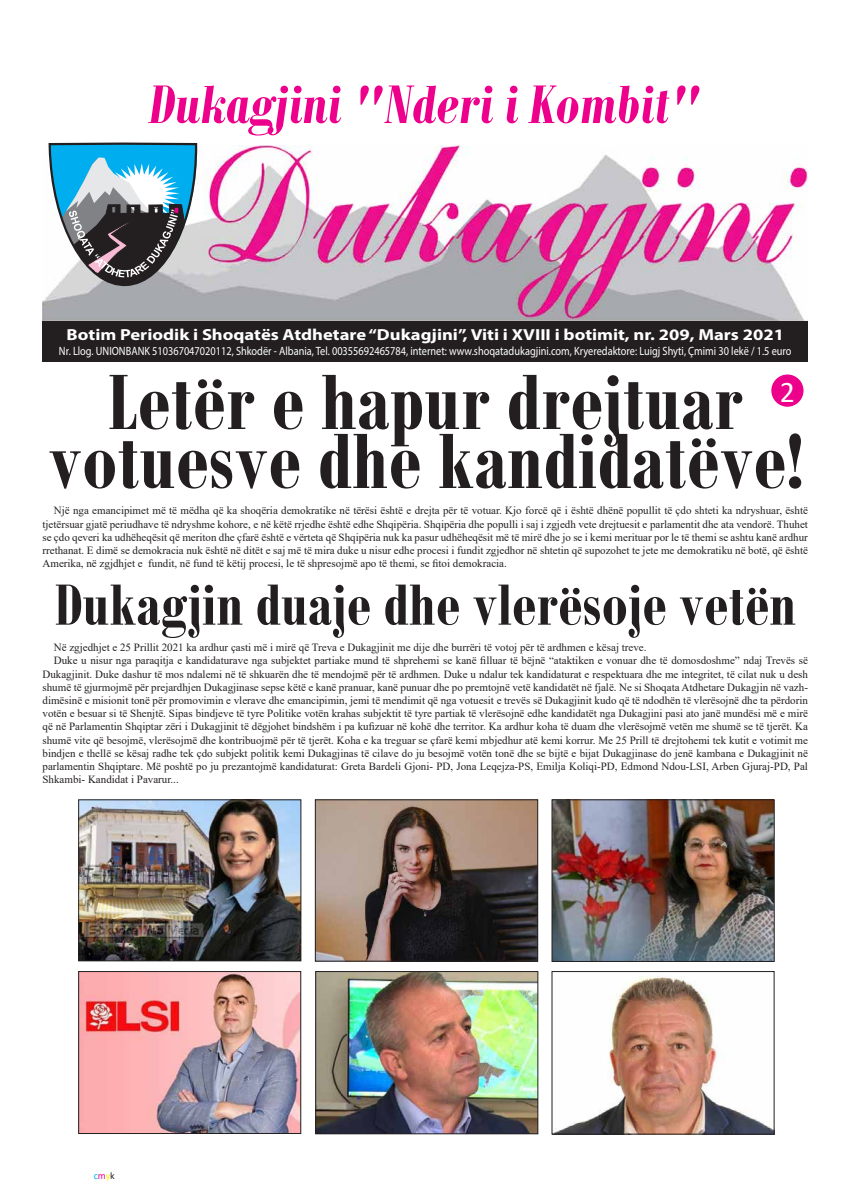
<style>
.page{position:relative;width:842px;height:1191px;background:#fff}
.page>*{position:absolute;margin:0;border:0;box-sizing:border-box;transform-origin:0 0}
.t1{font:700 85px "Bodoni MT Condensed";color:#231f20}
.t2{font:700 63px "Bodoni MT Condensed";color:#231f20}
.t3{font:italic 700 59px "Bodoni MT Condensed";color:#ec008c}
.t4{font:30px "Calibri";color:#fff}
.t5{font:700 16px "Myriad Pro";color:#fff;scale:1.16 1}
.t6{font:12px "Myriad Pro";color:#fff;scale:.86 1}
.t7{font:11px/13.2px "Times New Roman";color:#231f20;text-align:justify}
.t8{font:10px "Calibri";color:#00aeef}
.s1{color:#ec008c}
.s2{color:#fff200}
.s3{color:#231f20}
</style>
<div class="page">
<img style="left:42px;top:146px;width:766px;height:175px">
<div style="left:42px;top:321px;width:766px;height:41px;background:#231f20"></div>
<svg style="left:48px;top:142px;width:149px;height:145px"></svg>
<div style="left:771px;top:374px;width:32px;height:33px;background:#ec008c;border-radius:50%"></div>
<img style="left:81px;top:801px;width:218px;height:158px">
<div style="left:79px;top:799px;width:222px;height:162px;border:1px solid #231f20"></div>
<img style="left:317px;top:801px;width:219px;height:158px">
<div style="left:315px;top:799px;width:223px;height:162px;border:1px solid #231f20"></div>
<img style="left:554px;top:801px;width:218px;height:158px">
<div style="left:552px;top:799px;width:222px;height:162px;border:1px solid #231f20"></div>
<img style="left:81px;top:973px;width:218px;height:158px">
<div style="left:79px;top:971px;width:222px;height:162px;border:1px solid #231f20"></div>
<img style="left:318px;top:973px;width:218px;height:159px">
<div style="left:316px;top:971px;width:222px;height:163px;border:1px solid #231f20"></div>
<img style="left:555px;top:976px;width:217px;height:156px">
<div style="left:552px;top:971px;width:222px;height:163px;border:1px solid #231f20"></div>
<h3 class="t3" style="left:149px;top:69px;width:554px">Dukagjini "Nderi i Kombit"</h3>
<h3 class="t5" style="left:67px;top:324px;width:620px">Botim Periodik i Shoqatës Atdhetare “Dukagjini”, Viti i XVIII i botimit, nr. 209, Mars 2021</h3>
<p class="t6" style="left:59px;top:343px;width:853px">Nr. Llog. UNIONBANK 510367047020112, Shkodër - Albania, Tel. 00355692465784, internet: www.shoqatadukagjini.com, Kryeredaktore: Luigj Shyti, Çmimi 30 lekë / 1.5 euro</p>
<h1 class="t1" style="left:108px;top:351px;width:636px">Letër e hapur drejtuar</h1>
<h3 class="t4" style="left:780px;top:371px;width:17px">2</h3>
<h1 class="t1" style="left:48px;top:410px;width:756px">votuesve dhe kandidatëve!</h1>
<p class="t7" style="left:42px;top:504px;width:767px;text-indent:11px">Një nga emancipimet më të mëdha që ka shoqëria demokratike në tërësi është e drejta për të votuar. Kjo forcë që i është dhënë popullit të çdo shteti ka ndryshuar, është tjetërsuar gjatë periudhave të ndryshme kohore, e në këtë rrjedhe është edhe Shqipëria. Shqipëria dhe populli i saj i zgjedh vete drejtuesit e parlamentit dhe ata vendorë. Thuhet se çdo qeveri ka udhëheqësit që meriton dhe çfarë është e vërteta që Shqipëria nuk ka pasur udhëheqësit më të mirë dhe jo se i kemi merituar por le të themi se ashtu kanë ardhur rrethanat. E dimë se demokracia nuk është në ditët e saj më të mira duke u nisur edhe procesi i fundit zgjedhor në shtetin që supozohet te jete me demokratiku në botë, që është Amerika, në zgjdhjet e fundit, në fund të këtij procesi, le të shpresojmë apo të themi, se fitoi demokracia.</p>
<h2 class="t2" style="left:55px;top:567px;width:743px">Dukagjin duaje dhe vlerësoje vetën</h2>
<p class="t7" style="left:54px;top:640px;width:594px">Në zgjedhjet e 25 Prillit 2021 ka ardhur çasti më i mirë që Treva e Dukagjinit me dije dhe burrëri të votoj për të ardhmen e kësaj treve.</p>
<p class="t7" style="left:54px;top:653px;width:756px">Duke u nisur nga paraqitja e kandidaturave nga subjektet partiake mund të shprehemi se kanë filluar të bëjnë “ataktiken e vonuar dhe të domosdoshme” ndaj Trevës së</p>
<p class="t7" style="left:42px;top:667px;width:767px">Dukagjinit. Duke dashur të mos ndalemi në të shkuarën dhe të mendojmë për të ardhmen. Duke u ndalur tek kandidaturat e respektuara dhe me integritet, të cilat nuk u desh</p>
<p class="t7" style="left:42px;top:680px;width:767px">shumë të gjurmojmë për prejardhjen Dukagjinase sepse këtë e kanë pranuar, kanë punuar dhe po premtojnë vetë kandidatët në fjalë. Ne si Shoqata Atdhetare Dukagjin në vazh-</p>
<p class="t7" style="left:42px;top:693px;width:767px">dimësinë e misionit tonë për promovimin e vlerave dhe emancipimin, jemi të mendimit që nga votuesit e trevës së Dukagjinit kudo që të ndodhën të vlerësojnë dhe ta përdorin</p>
<p class="t7" style="left:42px;top:706px;width:767px">votën e besuar si të Shenjtë. Sipas bindjeve të tyre Politike votën krahas subjektit të tyre partiak të vlerësojnë edhe kandidatët nga Dukagjini pasi ato janë mundësi më e mirë</p>
<p class="t7" style="left:42px;top:719px;width:767px">që në Parlamentin Shqiptar zëri i Dukagjinit të dëgjohet bindshëm i pa kufizuar në kohë dhe territor. Ka ardhur koha të duam dhe vlerësojmë vetën me shumë se të tjerët. Ka</p>
<p class="t7" style="left:42px;top:733px;width:767px">shumë vite që besojmë, vlerësojmë dhe kontribuojmë për të tjerët. Koha e ka treguar se çfarë kemi mbjedhur atë kemi korrur. Me 25 Prill të drejtohemi tek kutit e votimit me</p>
<p class="t7" style="left:42px;top:746px;width:767px">bindjen e thellë se kësaj radhe tek çdo subjekt politik kemi Dukagjinas të cilave do ju besojmë votën tonë dhe se bijtë e bijat Dukagjinase do jenë kambana e Dukagjinit në</p>
<p class="t7" style="left:42px;top:759px;width:767px">parlamentin Shqiptare. Më poshtë po ju prezantojmë kandidaturat: Greta Bardeli Gjoni- PD, Jona Leqejza-PS, Emilja Koliqi-PD, Edmond Ndou-LSI, Arben Gjuraj-PD, Pal</p>
<p class="t7" style="left:42px;top:772px;width:138px">Shkambi- Kandidat i Pavarur...</p>
<p class="t8" style="left:94px;top:1168px;width:23px">c<span class="s1">m</span><span class="s2">y</span><span class="s3">k</span></p>
</div>
